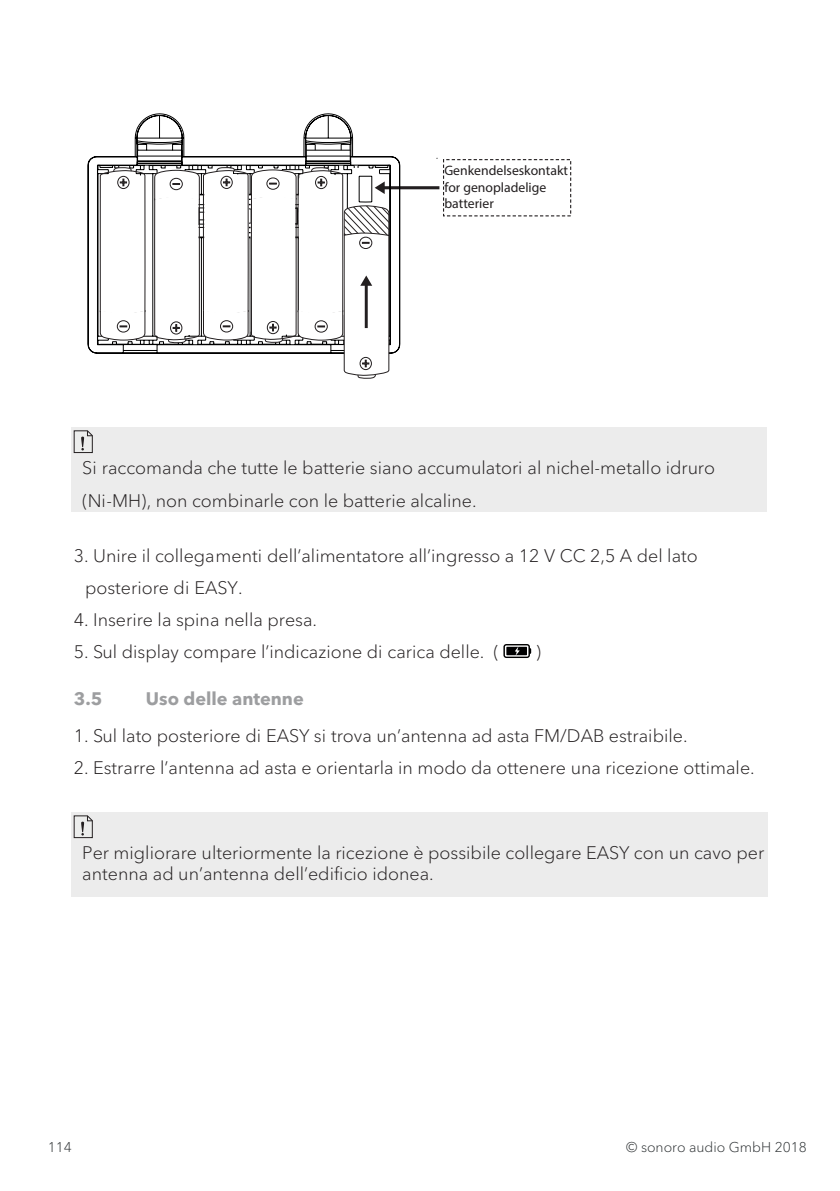
<style>
.page{position:relative;width:840px;height:1191px;background:#fff}
.page>*{position:absolute;margin:0;border:0;box-sizing:border-box;transform-origin:0 0}
.t1{font:300 18px/33px "Avenir Next LT Pro";color:#231f20}
.t2{font:700 18px "Avenir Next LT Pro";color:#9d9ea0}
.t3{font:300 14px "Avenir Next LT Pro";color:#303436}
.t4{font:13.8px/16.4px "Avenir Next LT Pro";color:#231f20}
</style>
<div class="page">
<div style="left:71px;top:427px;width:695px;height:85px;background:#ececec"></div>
<svg style="left:73px;top:430px;width:20px;height:23px"></svg>
<div style="left:71px;top:812px;width:696px;height:85px;background:#ececec"></div>
<svg style="left:73px;top:815px;width:20px;height:23px"></svg>
<svg style="left:503px;top:644px;width:28px;height:14px"></svg>
<div style="left:442px;top:159px;width:129px;height:57px;border:1px dashed #231f20"></div>
<svg style="left:87px;top:113px;width:266px;height:241px"></svg>
<svg style="left:99px;top:167px;width:47px;height:174px"></svg>
<svg style="left:154px;top:137px;width:285px;height:242px"></svg>
<p class="t4" style="left:444px;top:162px;width:125px">Genkendelseskontakt for genopladelige batterier</p>
<p class="t1" style="left:82px;top:450px;width:634px">Si raccomanda che tutte le batterie siano accumulatori al nichel-metallo idruro (Ni-MH), non combinarle con le batterie alcaline.</p>
<p class="t1" style="left:85px;top:539px;width:613px;line-height:32px;text-indent:-11px">3. Unire il collegamenti dell’alimentatore all’ingresso a 12 V CC 2,5 A del lato posteriore di EASY.</p>
<p class="t1" style="left:74px;top:602px;width:245px">4. Inserire la spina nella presa.</p>
<p class="t1" style="left:74px;top:634px;width:426px">5. Sul display compare l’indicazione di carica delle. (</p>
<p class="t1" style="left:535px;top:634px;width:7px">)</p>
<p class="t2" style="left:74px;top:687px;width:30px">3.5</p>
<p class="t2" style="left:146px;top:687px;width:159px">Uso delle antenne</p>
<p class="t1" style="left:74px;top:719px;width:615px">1. Sul lato posteriore di EASY si trova un’antenna ad asta FM/DAB estraibile.</p>
<p class="t1" style="left:74px;top:751px;width:682px">2. Estrarre l’antenna ad asta e orientarla in modo da ottenere una ricezione ottimale.</p>
<p class="t1" style="left:82px;top:841px;width:683px;line-height:21.6px">Per migliorare ulteriormente la ricezione è possibile collegare EASY con un cavo per antenna ad un’antenna dell’edificio idonea.</p>
<p class="t3" style="left:48px;top:1135px;width:26px">114</p>
<p class="t3" style="left:626px;top:1135px;width:182px">© sonoro audio GmbH 2018</p>
</div>
